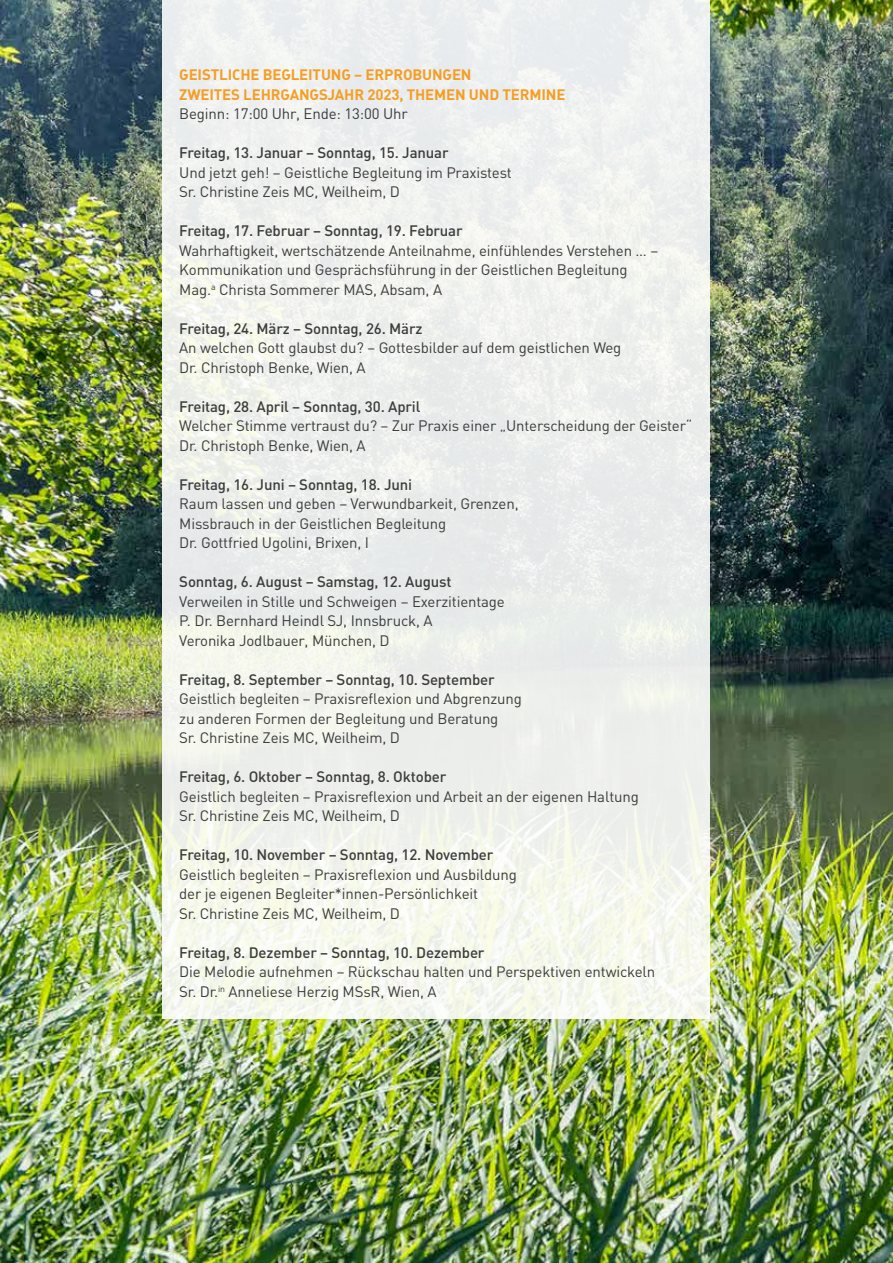
<style>
.page{position:relative;width:893px;height:1263px;background:#fff}
.page>*{position:absolute;margin:0;border:0;box-sizing:border-box;transform-origin:0 0}
.t1{font:15px/19.5px "DIN";letter-spacing:-.01em;color:#3c3c3b}
.t2{font:500 15px "DIN";letter-spacing:-.01em;color:#3c3c3b}
.t3{font:700 15px/19.5px "DIN";letter-spacing:-.01em;color:#f59e24}
</style>
<div class="page">
<img style="left:0;top:0;width:893px;height:1263px">
<div style="left:162px;top:0;width:547px;height:1019px;background:#eff0ed"></div>
<p class="t3" style="left:179px;top:64px;width:388px">GEISTLICHE BEGLEITUNG – ERPROBUNGEN<br>ZWEITES LEHRGANGSJAHR 2023, THEMEN UND TERMINE</p>
<p class="t1" style="left:179px;top:104px;width:230px">Beginn: 17:00 Uhr, Ende: 13:00 Uhr</p>
<p class="t2" style="left:179px;top:143px;width:271px">Freitag, 13. Januar – Sonntag, 15. Januar</p>
<p class="t1" style="left:179px;top:162px;width:334px">Und jetzt geh! – Geistliche Begleitung im Praxistest<br>Sr. Christine Zeis MC, Weilheim, D</p>
<p class="t2" style="left:179px;top:221px;width:285px">Freitag, 17. Februar – Sonntag, 19. Februar</p>
<p class="t1" style="left:179px;top:240px;width:480px">Wahrhaftigkeit, wertschätzende Anteilnahme, einfühlendes Verstehen … –<br>Kommunikation und Gesprächsführung in der Geistlichen Begleitung<br>Mag.<sup>a</sup> Christa Sommerer MAS, Absam, A</p>
<p class="t2" style="left:179px;top:319px;width:245px">Freitag, 24. März – Sonntag, 26. März</p>
<p class="t1" style="left:179px;top:338px;width:444px">An welchen Gott glaubst du? – Gottesbilder auf dem geistlichen Weg<br>Dr. Christoph Benke, Wien, A</p>
<p class="t2" style="left:179px;top:397px;width:243px">Freitag, 28. April – Sonntag, 30. April</p>
<p class="t1" style="left:179px;top:416px;width:515px">Welcher Stimme vertraust du? – Zur Praxis einer „Unterscheidung der Geister“<br>Dr. Christoph Benke, Wien, A</p>
<p class="t2" style="left:179px;top:475px;width:234px">Freitag, 16. Juni – Sonntag, 18. Juni</p>
<p class="t1" style="left:179px;top:494px;width:341px">Raum lassen und geben – Verwundbarkeit, Grenzen,<br>Missbrauch in der Geistlichen Begleitung<br>Dr. Gottfried Ugolini, Brixen, I</p>
<p class="t2" style="left:179px;top:572px;width:274px">Sonntag, 6. August – Samstag, 12. August</p>
<p class="t1" style="left:179px;top:591px;width:327px">Verweilen in Stille und Schweigen – Exerzitientage<br>P. Dr. Bernhard Heindl SJ, Innsbruck, A<br>Veronika Jodlbauer, München, D</p>
<p class="t2" style="left:179px;top:670px;width:317px">Freitag, 8. September – Sonntag, 10. September</p>
<p class="t1" style="left:179px;top:689px;width:344px">Geistlich begleiten – Praxisreflexion und Abgrenzung zu anderen Formen der Begleitung und Beratung<br>Sr. Christine Zeis MC, Weilheim, D</p>
<p class="t2" style="left:179px;top:767px;width:269px">Freitag, 6. Oktober – Sonntag, 8. Oktober</p>
<p class="t1" style="left:179px;top:786px;width:461px">Geistlich begleiten – Praxisreflexion und Arbeit an der eigenen Haltung<br>Sr. Christine Zeis MC, Weilheim, D</p>
<p class="t2" style="left:179px;top:845px;width:316px">Freitag, 10. November – Sonntag, 12. November</p>
<p class="t1" style="left:179px;top:864px;width:339px">Geistlich begleiten – Praxisreflexion und Ausbildung der je eigenen Begleiter*innen-Persönlichkeit<br>Sr. Christine Zeis MC, Weilheim, D</p>
<p class="t2" style="left:179px;top:943px;width:307px">Freitag, 8. Dezember – Sonntag, 10. Dezember</p>
<p class="t1" style="left:179px;top:962px;width:478px">Die Melodie aufnehmen – Rückschau halten und Perspektiven entwickeln<br>Sr. Dr.<sup>in</sup> Anneliese Herzig MSsR, Wien, A</p>
</div>
